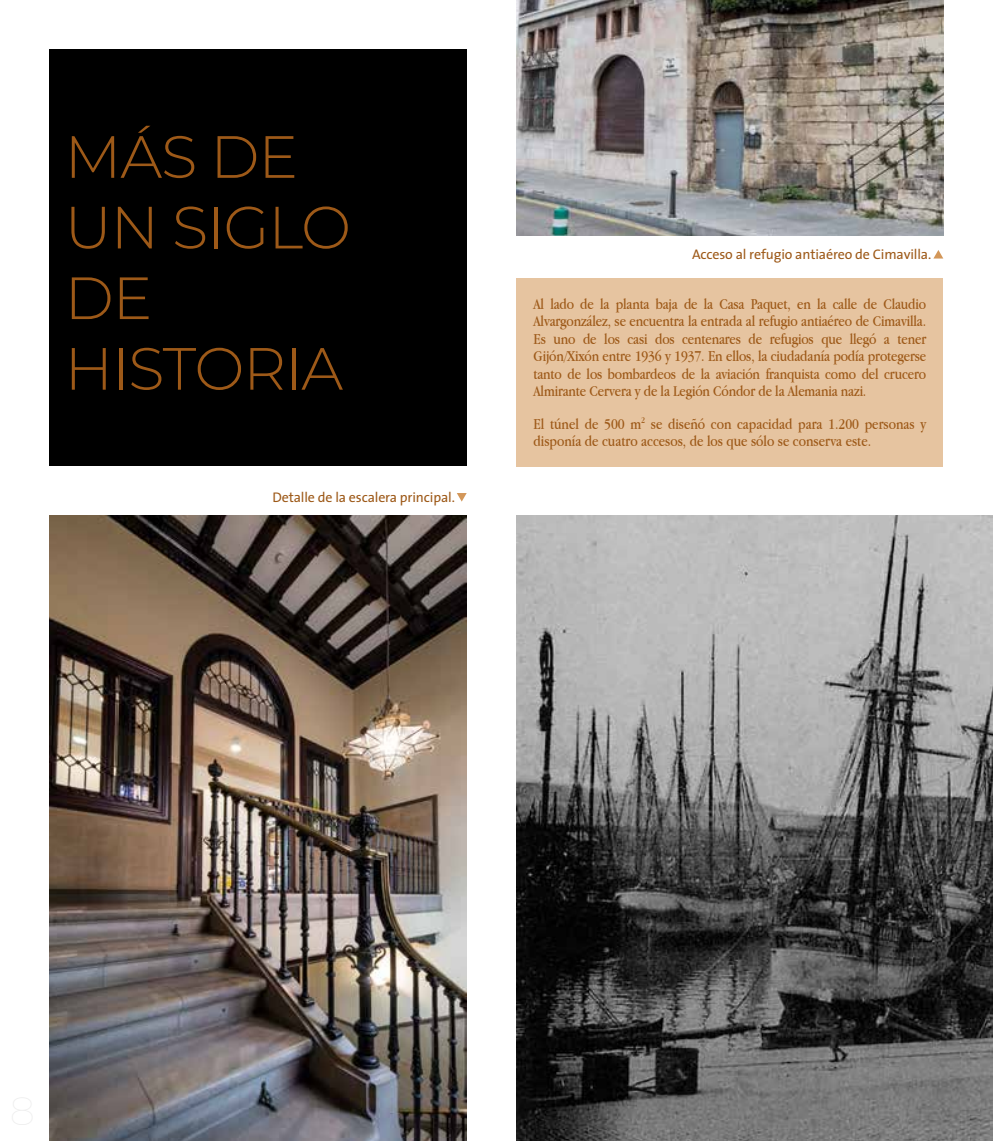
<style>
.page{position:relative;width:993px;height:1141px;background:#fff}
.page>*{position:absolute;margin:0;border:0;box-sizing:border-box;transform-origin:0 0}
.t1{font:300 59.5px/70.7px "Montserrat";letter-spacing:-.02em;color:#9d5918}
.t2{font:15.75px/17.5px "Apple Garamond";color:#9d5918;text-align:justify}
.t3{font:14px "The Sans";letter-spacing:-.01em;color:#9d5918}
</style>
<div class="page">
<img style="left:516px;top:516px;width:476px;height:625px">
<div style="left:516px;top:278px;width:427px;height:188px;background:#e6c4a0"></div>
<img style="left:50px;top:516px;width:416px;height:625px">
<svg style="left:457px;top:493px;width:9px;height:9px"></svg>
<img style="left:516px;top:0;width:427px;height:236px">
<svg style="left:933px;top:250px;width:10px;height:9px"></svg>
<div style="left:50px;top:50px;width:416px;height:416px;background:#000"></div>
<h1 class="t1" style="left:64px;top:121px;width:288px">MÁS DE<br>UN SIGLO<br>DE<br>HISTORIA</h1>
<p class="t3" style="left:272px;top:485px;width:184px">Detalle de la escalera principal.</p>
<p class="t3" style="left:692px;top:242px;width:240px">Acceso al refugio antiaéreo de Cimavilla.</p>
<p class="t2" style="left:533px;top:295px;width:394px">Al lado de la planta baja de la Casa Paquet, en la calle de Claudio Alvargonzález, se encuentra la entrada al refugio antiaéreo de Cimavilla.<br>Es uno de los casi dos centenares de refugios que llegó a tener Gijón/Xixón entre 1936 y 1937. En ellos, la ciudadanía podía protegerse tanto de los bombardeos de la aviación franquista como del crucero Almirante Cervera y de la Legión Cóndor de la Alemania nazi.</p>
<p class="t2" style="left:533px;top:415px;width:394px">El túnel de 500 m<sup>2</sup> se diseñó con capacidad para 1.200 personas y disponía de cuatro accesos, de los que sólo se conserva este.</p>
</div>
